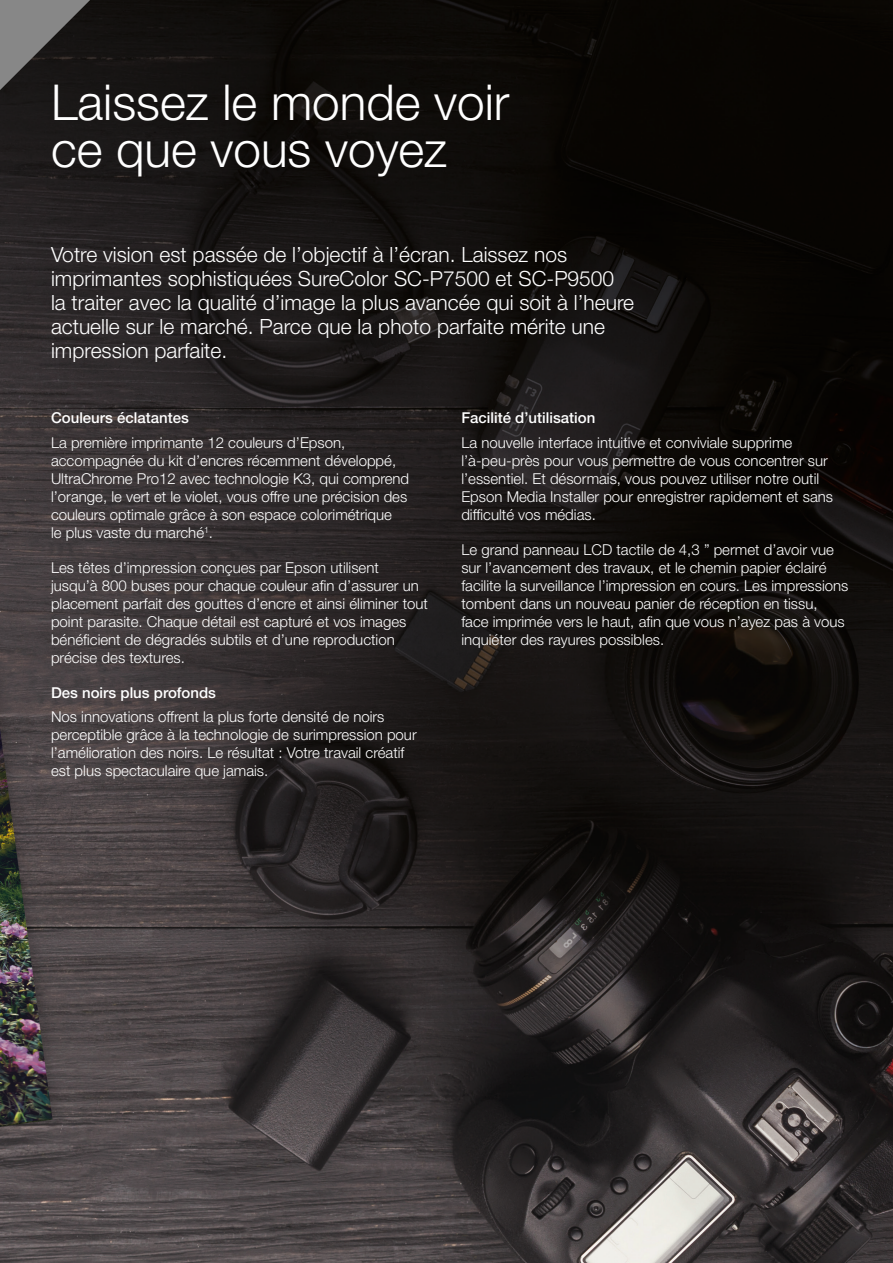
<style>
.page{position:relative;width:893px;height:1263px;background:#fff}
.page>*{position:absolute;margin:0;border:0;box-sizing:border-box;transform-origin:0 0}
.t1{font:300 49.5px/46.5px "Helvetica Neue LT Pro";color:#fff}
.t2{font:300 21px/24px "Helvetica Neue LT Pro";color:#fff}
.Brochure_Body_Copy{font:300 15px/18px "Helvetica Neue LT Pro";color:#fff}
.Brochure_Body_Copy-2{font:500 15px "Helvetica Neue LT Pro";color:#fff}
</style>
<div class="page">
<img style="left:0;top:0;width:893px;height:1263px">
<svg style="left:0;top:0;width:90px;height:90px;background:#504e4e"></svg>
<p class="t1" style="left:51px;top:78px;width:460px">Laissez le monde voir ce que vous voyez</p>
<p class="t2" style="left:51px;top:242px;width:585px">Votre vision est passée de l’objectif à l’écran. Laissez nos imprimantes sophistiquées SureColor SC-P7500 et SC-P9500 la traiter avec la qualité d’image la plus avancée qui soit à l’heure actuelle sur le marché. Parce que la photo parfaite mérite une impression parfaite.</p>
<p class="Brochure_Body_Copy-2" style="left:51px;top:409px;width:139px">Couleurs éclatantes</p>
<p class="Brochure_Body_Copy" style="left:51px;top:433px;width:360px">La première imprimante 12 couleurs d’Epson, accompagnée du kit d’encres récemment développé, UltraChrome Pro12 avec technologie K3, qui comprend l’orange, le vert et le violet, vous offre une précision des couleurs optimale grâce à son espace colorimétrique<br>le plus vaste du marché<sup>1</sup>.</p>
<p class="Brochure_Body_Copy" style="left:51px;top:558px;width:379px">Les têtes d’impression conçues par Epson utilisent jusqu’à 800 buses pour chaque couleur afin d’assurer un placement parfait des gouttes d’encre et ainsi éliminer tout point parasite. Chaque détail est capturé et vos images bénéficient de dégradés subtils et d’une reproduction précise des textures.</p>
<p class="Brochure_Body_Copy-2" style="left:51px;top:683px;width:167px">Des noirs plus profonds</p>
<p class="Brochure_Body_Copy" style="left:51px;top:707px;width:367px">Nos innovations offrent la plus forte densité de noirs perceptible grâce à la technologie de surimpression pour l’amélioration des noirs. Le résultat : Votre travail créatif est plus spectaculaire que jamais.</p>
<p class="Brochure_Body_Copy-2" style="left:461px;top:409px;width:135px">Facilité d’utilisation</p>
<p class="Brochure_Body_Copy" style="left:461px;top:433px;width:373px">La nouvelle interface intuitive et conviviale supprime l’à-peu-près pour vous permettre de vous concentrer sur l’essentiel. Et désormais, vous pouvez utiliser notre outil Epson Media Installer pour enregistrer rapidement et sans difficulté vos médias.</p>
<p class="Brochure_Body_Copy" style="left:461px;top:540px;width:388px">Le grand panneau LCD tactile de 4,3 ” permet d’avoir vue sur l’avancement des travaux, et le chemin papier éclairé facilite la surveillance l’impression en cours. Les impressions tombent dans un nouveau panier de réception en tissu, face imprimée vers le haut, afin que vous n’ayez pas à vous inquiéter des rayures possibles.</p>
</div>
